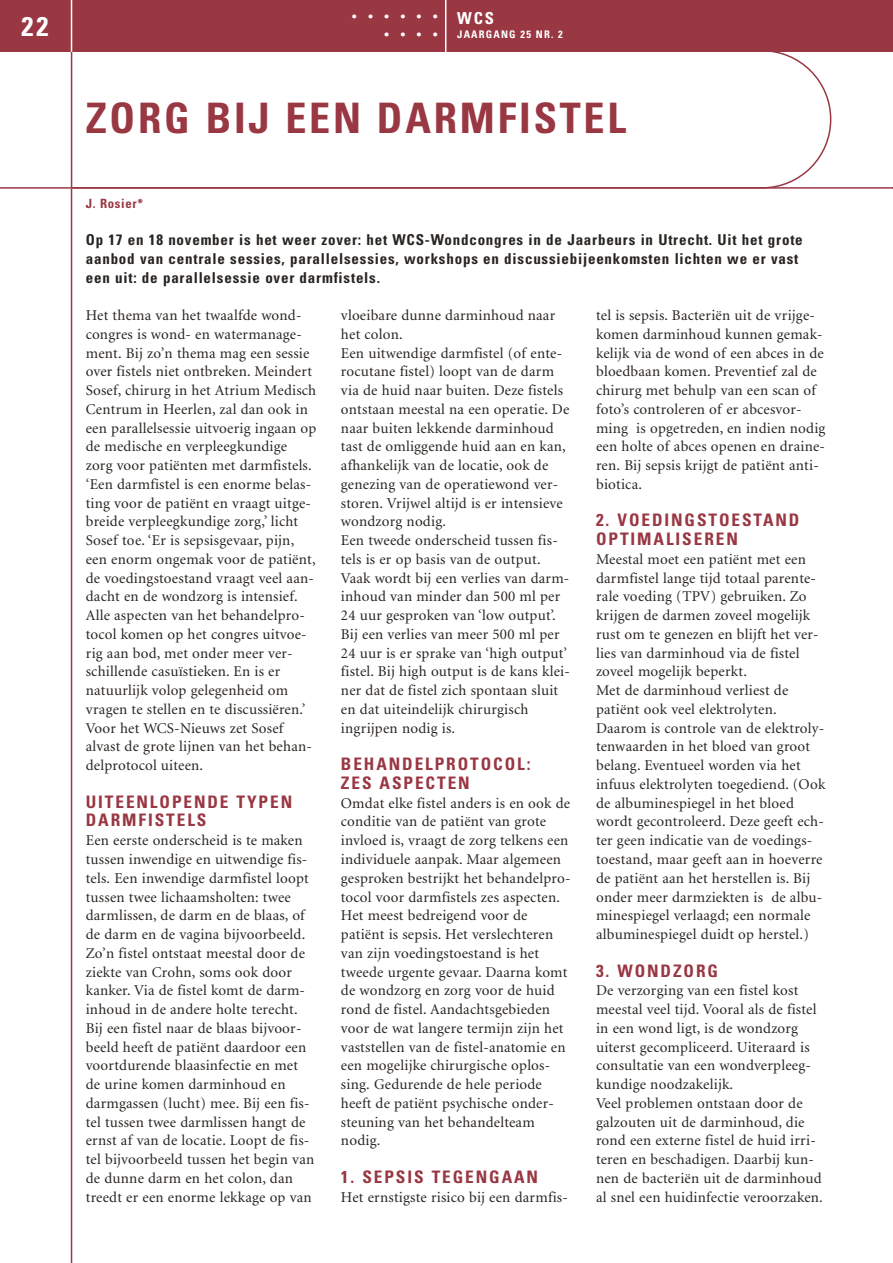
<style>
.page{position:relative;width:893px;height:1263px;background:#fff}
.page>*{position:absolute;margin:0;border:0;box-sizing:border-box;transform-origin:0 0}
.t1{font:700 condensed 42px "Univers";letter-spacing:.065em;color:#993743}
.t2{font:36px "Times";color:#fff}
.t3{font:700 condensed 27px "Univers";color:#fff}
.t4{font:700 condensed 17.25px/18.8px "Univers";letter-spacing:.11em;color:#993743}
.t5{font:700 condensed 16.5px "Univers";color:#fff}
.t6{font:15px/18.8px "Minion";letter-spacing:.015em;color:#282420}
.t7{font:700 condensed 15px/18.8px "Univers";letter-spacing:.055em;color:#282420}
.t8{font:700 condensed 12.75px "Univers";letter-spacing:.055em;color:#993743}
.t9{font:700 condensed 10.5px "Univers";letter-spacing:.11em;color:#fff}
</style>
<div class="page">
<hr style="left:892px;top:0;width:1px;height:52px;background:#282420">
<hr style="left:0;top:187px;width:892px;height:2px;background:#993743">
<svg style="left:70px;top:52px;width:762px;height:137px"></svg>
<hr style="left:71px;top:0;width:1px;height:188px;background:#993743">
<div style="left:0;top:0;width:892px;height:52px;background:#993743"></div>
<hr style="left:445px;top:0;width:1px;height:54px;background:#fff">
<hr style="left:71px;top:0;width:1px;height:52px;background:#fff">
<hr style="left:71px;top:188px;width:1px;height:1075px;background:#993743">
<h3 class="t3" style="left:21px;top:16px;width:28px">22</h3>
<h2 class="t2" style="left:348px;top:-15px;width:92px">......</h2>
<h2 class="t2" style="left:381px;top:3px;width:59px">....</h2>
<p class="t5" style="left:457px;top:12px;width:38px">WCS</p>
<p class="t9" style="left:457px;top:31px;width:107px">JAARGANG 25 NR. 2</p>
<h1 class="t1" style="left:86px;top:102px;width:542px">ZORG BIJ EEN DARMFISTEL</h1>
<p class="t8" style="left:86px;top:198px;width:59px">J. Rosier*</p>
<p class="t7" style="left:86px;top:232px;width:718px">Op 17 en 18 november is het weer zover: het WCS-Wondcongres in de Jaarbeurs in Utrecht. Uit het grote aanbod van centrale sessies, parallelsessies, workshops en discussiebijeenkomsten lichten we er vast een uit: de parallelsessie over darmfistels.</p>
<p class="t6" style="left:86px;top:307px;width:232px">Het thema van het twaalfde wond&shy;congres is wond- en watermanage&shy;ment. Bij zo’n thema mag een sessie over fistels niet ontbreken. Meindert Sosef, chirurg in het Atrium Medisch Centrum in Heerlen, zal dan ook in een parallelsessie uitvoerig ingaan op de medische en verpleegkundige zorg voor patiënten met darmfistels. ‘Een darmfistel is een enorme belas&shy;ting voor de patiënt en vraagt uitge&shy;breide verpleegkundige zorg,’ licht Sosef toe. ‘Er is sepsisgevaar, pijn, een enorm ongemak voor de patiënt, de voedingstoestand vraagt veel aan&shy;dacht en de wondzorg is intensief.<br>Alle aspecten van het behandelpro&shy;tocol komen op het congres uitvoe&shy;rig aan bod, met onder meer ver&shy;schillende casuïstieken. En is er natuurlijk volop gelegenheid om vragen te stellen en te discussiëren.’ Voor het WCS-Nieuws zet Sosef alvast de grote lijnen van het behan&shy;delprotocol uiteen.</p>
<p class="t4" style="left:86px;top:794px;width:208px">UITEENLOPENDE TYPEN<br>DARMFISTELS</p>
<p class="t6" style="left:86px;top:832px;width:230px">Een eerste onderscheid is te maken tussen inwendige en uitwendige fis&shy;tels. Een inwendige darmfistel loopt tussen twee lichaamsholten: twee darmlissen, de darm en de blaas, of de darm en de vagina bijvoorbeeld.<br>Zo’n fistel ontstaat meestal door de ziekte van Crohn, soms ook door kanker. Via de fistel komt de darm&shy;inhoud in de andere holte terecht.<br>Bij een fistel naar de blaas bijvoor&shy;beeld heeft de patiënt daardoor een voortdurende blaasinfectie en met de urine komen darminhoud en darmgassen (lucht) mee. Bij een fis&shy;tel tussen twee darmlissen hangt de ernst af van de locatie. Loopt de fis&shy;tel bijvoorbeeld tussen het begin van de dunne darm en het colon, dan treedt er een enorme lekkage op van</p>
<p class="t6" style="left:341px;top:307px;width:230px">vloeibare dunne darminhoud naar het colon.<br>Een uitwendige darmfistel (of ente&shy;rocutane fistel) loopt van de darm via de huid naar buiten. Deze fistels ontstaan meestal na een operatie. De naar buiten lekkende darminhoud tast de omliggende huid aan en kan, afhankelijk van de locatie, ook de genezing van de operatiewond ver&shy;storen. Vrijwel altijd is er intensieve wondzorg nodig.<br>Een tweede onderscheid tussen fis&shy;tels is er op basis van de output.<br>Vaak wordt bij een verlies van darm&shy;inhoud van minder dan 500 ml per<br>24 uur gesproken van ‘low output’.<br>Bij een verlies van meer 500 ml per<br>24 uur is er sprake van ‘high output’ fistel. Bij high output is de kans klei&shy;ner dat de fistel zich spontaan sluit en dat uiteindelijk chirurgisch ingrijpen nodig is.</p>
<p class="t4" style="left:341px;top:756px;width:191px">BEHANDELPROTOCOL:<br>ZES ASPECTEN</p>
<p class="t6" style="left:341px;top:795px;width:231px">Omdat elke fistel anders is en ook de conditie van de patiënt van grote invloed is, vraagt de zorg telkens een individuele aanpak. Maar algemeen gesproken bestrijkt het behandelpro&shy;tocol voor darmfistels zes aspecten.<br>Het meest bedreigend voor de patiënt is sepsis. Het verslechteren van zijn voedingstoestand is het tweede urgente gevaar. Daarna komt de wondzorg en zorg voor de huid rond de fistel. Aandachtsgebieden voor de wat langere termijn zijn het vaststellen van de fistel-anatomie en een mogelijke chirurgische oplos&shy;sing. Gedurende de hele periode heeft de patiënt psychische onder&shy;steuning van het behandelteam nodig.</p>
<p class="t4" style="left:341px;top:1169px;width:199px">1. SEPSIS TEGENGAAN</p>
<p class="t6" style="left:341px;top:1189px;width:228px">Het ernstigste risico bij een darmfis-</p>
<p class="t6" style="left:596px;top:307px;width:231px">tel is sepsis. Bacteriën uit de vrijge&shy;komen darminhoud kunnen gemak&shy;kelijk via de wond of een abces in de bloedbaan komen. Preventief zal de chirurg met behulp van een scan of foto’s controleren of er abcesvor&shy;ming is opgetreden, en indien nodig een holte of abces openen en draine&shy;ren. Bij sepsis krijgt de patiënt anti&shy;biotica.</p>
<p class="t4" style="left:596px;top:512px;width:205px">2. VOEDINGSTOESTAND<br>OPTIMALISEREN</p>
<p class="t6" style="left:596px;top:551px;width:231px">Meestal moet een patiënt met een darmfistel lange tijd totaal parente&shy;rale voeding (TPV) gebruiken. Zo krijgen de darmen zoveel mogelijk rust om te genezen en blijft het ver&shy;lies van darminhoud via de fistel zoveel mogelijk beperkt.<br>Met de darminhoud verliest de patiënt ook veel elektrolyten.<br>Daarom is controle van de elektroly&shy;tenwaarden in het bloed van groot belang. Eventueel worden via het infuus elektrolyten toegediend. (Ook de albuminespiegel in het bloed wordt gecontroleerd. Deze geeft ech&shy;ter geen indicatie van de voedings&shy;toestand, maar geeft aan in hoeverre de patiënt aan het herstellen is. Bij onder meer darmziekten is de albu&shy;minespiegel verlaagd; een normale albuminespiegel duidt op herstel.)</p>
<p class="t4" style="left:596px;top:962px;width:124px">3. WONDZORG</p>
<p class="t6" style="left:596px;top:982px;width:228px">De verzorging van een fistel kost meestal veel tijd. Vooral als de fistel in een wond ligt, is de wondzorg uiterst gecompliceerd. Uiteraard is consultatie van een wondverpleeg&shy;kundige noodzakelijk.<br>Veel problemen ontstaan door de galzouten uit de darminhoud, die rond een externe fistel de huid irri&shy;teren en beschadigen. Daarbij kun&shy;nen de bacteriën uit de darminhoud al snel een huidinfectie veroorzaken.</p>
</div>
